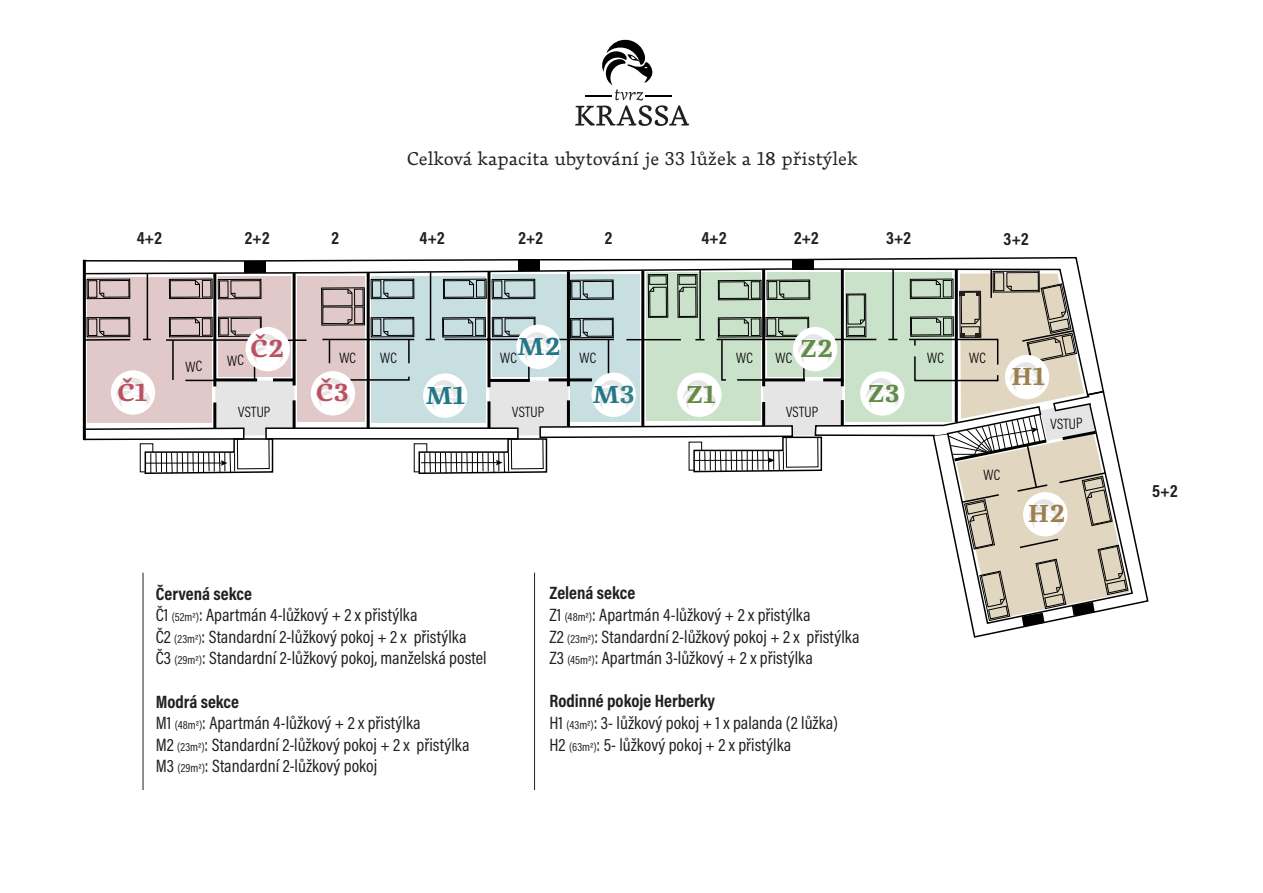
<style>
.page{position:relative;width:1263px;height:893px;background:#fff}
.page>*{position:absolute;margin:0;border:0;box-sizing:border-box;transform-origin:0 0}
.t1{font:700 24px "Dederon";color:#bb5062}
.t2{font:700 24px "Dederon";color:#217788}
.t3{font:700 24px "Dederon";color:#608c46}
.t4{font:700 24px "Dederon";color:#9b7f4e}
.t5{font:18px/21.6px "Acumin Pro Cond";color:#231f20}
.t6{font:300 18px "Dederon";color:#231f20}
.t7{font:700 18px "Acumin Pro Cond";color:#231f20}
.t8{font:300 15px "Acumin Pro Cond";color:#000001}
.s1{color:#31838a}
.s2{font-weight:700}
.s3{font-size:12px}
</style>
<div class="page">
<div style="left:297px;top:276px;width:67px;height:146px;background:#e1c9c9"></div>
<svg style="left:82px;top:259px;width:240px;height:135px"></svg>
<svg style="left:971px;top:509px;width:178px;height:129px"></svg>
<hr style="left:83px;top:260px;width:3px;height:180px;background:#000001">
<div style="left:265px;top:427px;width:254px;height:13px;background:#fff;border:2px solid #000001"></div>
<hr style="left:213px;top:273px;width:3px;height:113px;background:#000001">
<hr style="left:147px;top:273px;width:1px;height:66px;background:#000001">
<hr style="left:293px;top:273px;width:3px;height:112px;background:#000001">
<div style="left:244px;top:261px;width:21px;height:12px;background:#000001"></div>
<div style="left:169px;top:279px;width:44px;height:20px;border:1px solid #000001"></div>
<div style="left:218px;top:279px;width:43px;height:20px;border:1px solid #000001"></div>
<div style="left:87px;top:279px;width:43px;height:20px;border:1px solid #000001"></div>
<div style="left:321px;top:287px;width:44px;height:38px;border:1px solid #000001"></div>
<hr style="left:534px;top:573px;width:1px;height:217px;background:#231f20">
<hr style="left:143px;top:573px;width:1px;height:217px;background:#231f20">
<svg style="left:575px;top:39px;width:114px;height:87px"></svg>
<div style="left:311px;top:371px;width:44px;height:44px;background:#fff;border-radius:50%"></div>
<img style="left:317px;top:383px;width:5px;height:24px">
<svg style="left:322px;top:256px;width:807px;height:371px"></svg>
<svg style="left:82px;top:280px;width:226px;height:194px"></svg>
<p class="t6" style="left:407px;top:146px;width:452px">Celková kapacita ubytování je 33 lůžek a 18 přistýlek</p>
<p class="t7" style="left:137px;top:226px;width:27px">4+2</p>
<p class="t7" style="left:245px;top:226px;width:26px">2+2</p>
<p class="t7" style="left:332px;top:226px;width:9px">2</p>
<p class="t7" style="left:419px;top:226px;width:27px">4+2</p>
<p class="t7" style="left:518px;top:226px;width:26px">2+2</p>
<p class="t7" style="left:605px;top:226px;width:9px">2</p>
<p class="t7" style="left:701px;top:226px;width:27px">4+2</p>
<p class="t7" style="left:794px;top:226px;width:26px">2+2</p>
<p class="t7" style="left:886px;top:226px;width:27px">3+2</p>
<p class="t7" style="left:1003px;top:226px;width:27px">3+2</p>
<h1 class="t1" style="left:251px;top:331px;width:35px">Č2</h1>
<h1 class="t1" style="left:117px;top:375px;width:32px">Č1</h1>
<h1 class="t1" style="left:316px;top:375px;width:34px">Č3</h1>
<h1 class="t2" style="left:426px;top:378px;width:42px">M1</h1>
<h1 class="t2" style="left:518px;top:329px;width:45px">M2</h1>
<h1 class="t2" style="left:593px;top:377px;width:44px">M<span class="s1">3</span></h1>
<h1 class="t3" style="left:686px;top:377px;width:31px">Z1</h1>
<h1 class="t3" style="left:800px;top:331px;width:34px">Z2</h1>
<p class="t8" style="left:238px;top:402px;width:34px;rotate:-1deg">VSTUP</p>
<p class="t8" style="left:512px;top:402px;width:34px;rotate:-1deg">VSTUP</p>
<p class="t8" style="left:786px;top:402px;width:34px;rotate:-1deg">VSTUP</p>
<h1 class="t3" style="left:868px;top:375px;width:33px">Z3</h1>
<p class="t5" style="left:156px;top:582px;width:332px"><span class="s2">Červená sekce<br></span>Č1 <span class="s3">(52m2)</span>: Apartmán 4-lůžkový + 2 x přistýlka<br>Č2 <span class="s3">(23m2)</span>: Standardní 2-lůžkový pokoj + 2 x přistýlka<br>Č3 <span class="s3">(29m2)</span>: Standardní 2-lůžkový pokoj, manželská postel</p>
<p class="t5" style="left:156px;top:690px;width:315px"><span class="s2">Modrá sekce<br></span>M1 <span class="s3">(48m2)</span>: Apartmán 4-lůžkový + 2 x přistýlka<br>M2 <span class="s3">(23m2)</span>: Standardní 2-lůžkový pokoj + 2 x přistýlka M3 <span class="s3">(29m2)</span>: Standardní 2-lůžkový pokoj</p>
<p class="t5" style="left:549px;top:582px;width:311px"><span class="s2">Zelená sekce<br></span>Z1 <span class="s3">(48m2)</span>: Apartmán 4-lůžkový + 2 x přistýlka<br>Z2 <span class="s3">(23m2)</span>: Standardní 2-lůžkový pokoj + 2 x přistýlka Z3 <span class="s3">(45m2)</span>: Apartmán 3-lůžkový + 2 x přistýlka</p>
<p class="t5" style="left:549px;top:690px;width:290px"><span class="s2">Rodinné pokoje Herberky<br></span>H1 <span class="s3">(43m2)</span>: 3- lůžkový pokoj + 1 x palanda (2 lůžka)<br>H2 <span class="s3">(63m2)</span>: 5- lůžkový pokoj + 2 x přistýlka</p>
<h1 class="t4" style="left:1012px;top:359px;width:36px">H1</h1>
<p class="t8" style="left:1050px;top:414px;width:34px;rotate:-1deg">VSTUP</p>
<h1 class="t4" style="left:1028px;top:496px;width:39px">H2</h1>
<p class="t7" style="left:1152px;top:479px;width:27px">5+2</p>
</div>
